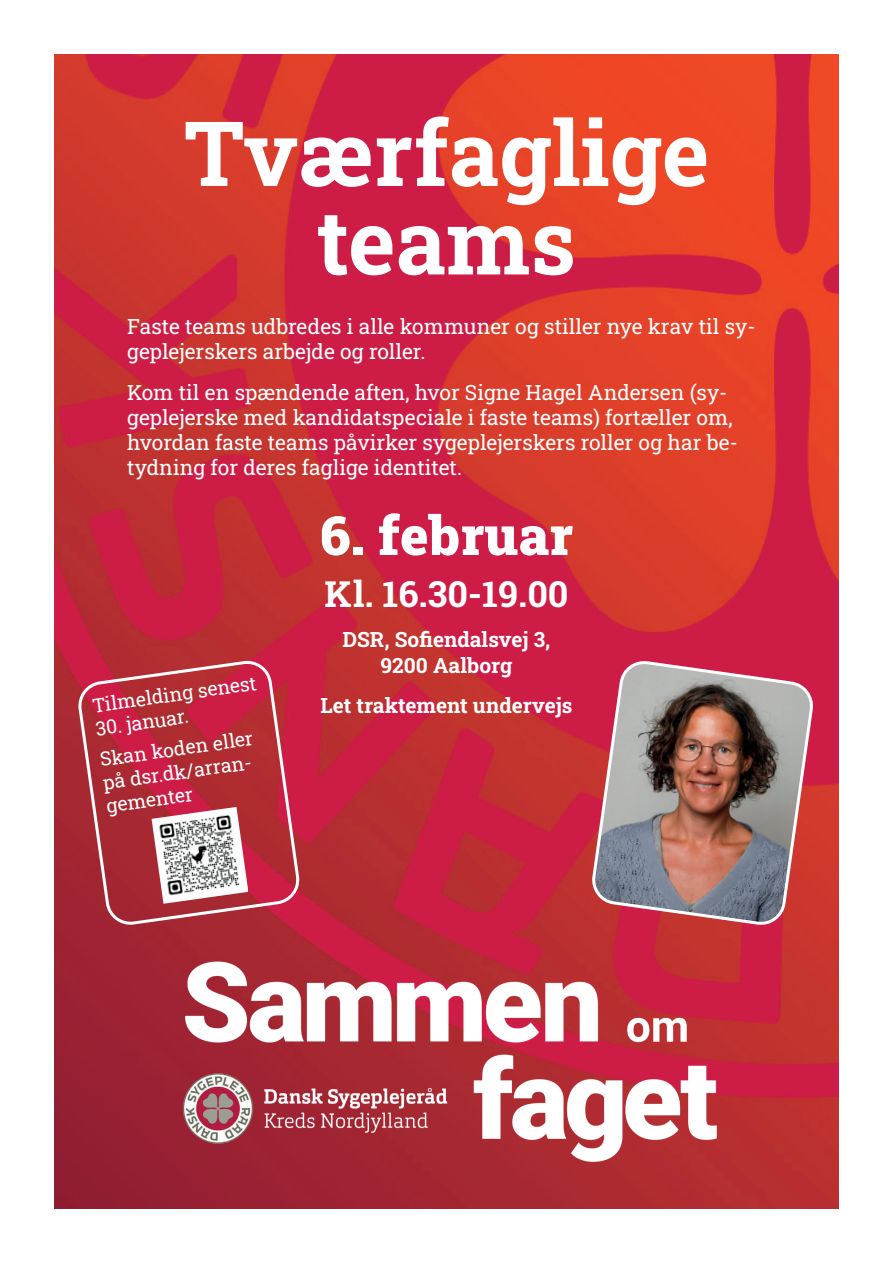
<style>
.page{position:relative;width:893px;height:1263px;background:#fff}
.page>*{position:absolute;margin:0;border:0;box-sizing:border-box;transform-origin:0 0}
.t1{font:700 90px/88.5px "Roboto Slab";color:#fff;text-align:center}
.t2{font:900 54px "Roboto Slab";color:#fff}
.t3{font:700 36px "Roboto Slab";color:#fff}
.t4{font:21px/25.2px "Roboto Slab";color:#fff}
.t5{font:700 21px/25.2px "Roboto Slab";color:#fff;text-align:center}
.t6{font:19.5px/30.9px "Roboto Slab";color:#fff}
</style>
<div class="page">
<img style="left:54px;top:54px;width:785px;height:1155px">
<img style="left:589px;top:659px;width:227px;height:269px">
<svg style="left:78px;top:661px;width:221px;height:264px;background:#ba4352"></svg>
<img style="left:182px;top:924px;width:535px;height:244px">
<h1 class="t1" style="left:184px;top:107px;width:527px">Tværfaglige teams</h1>
<p class="t4" style="left:127px;top:313px;width:630px">Faste teams udbredes i alle kommuner og stiller nye krav til sy&shy;geplejerskers arbejde og roller.</p>
<p class="t4" style="left:127px;top:379px;width:612px">Kom til en spændende aften, hvor Signe Hagel Andersen (sy&shy;geplejerske med kandidatspeciale i faste teams) fortæller om, hvordan faste teams påvirker sygeplejerskers roller og har be&shy;tydning for deres faglige identitet.</p>
<h2 class="t2" style="left:320px;top:498px;width:254px">6. februar</h2>
<h3 class="t3" style="left:324px;top:569px;width:245px">Kl. 16.30-19.00</h3>
<p class="t5" style="left:343px;top:627px;width:209px">DSR, Sofiendalsvej 3,<br>9200 Aalborg</p>
<p class="t6" style="left:90px;top:690px;width:167px;rotate:-8deg">Tilmelding senest</p>
<p class="t5" style="left:320px;top:692px;width:253px">Let traktement undervejs</p>
<p class="t6" style="left:93px;top:713px;width:156px;rotate:-8deg">30. januar.<br>Skan koden eller</p>
<p class="t6" style="left:102px;top:770px;width:154px;line-height:23.4px;rotate:-8deg">på dsr.dk/arran&shy;gementer</p>
</div>
